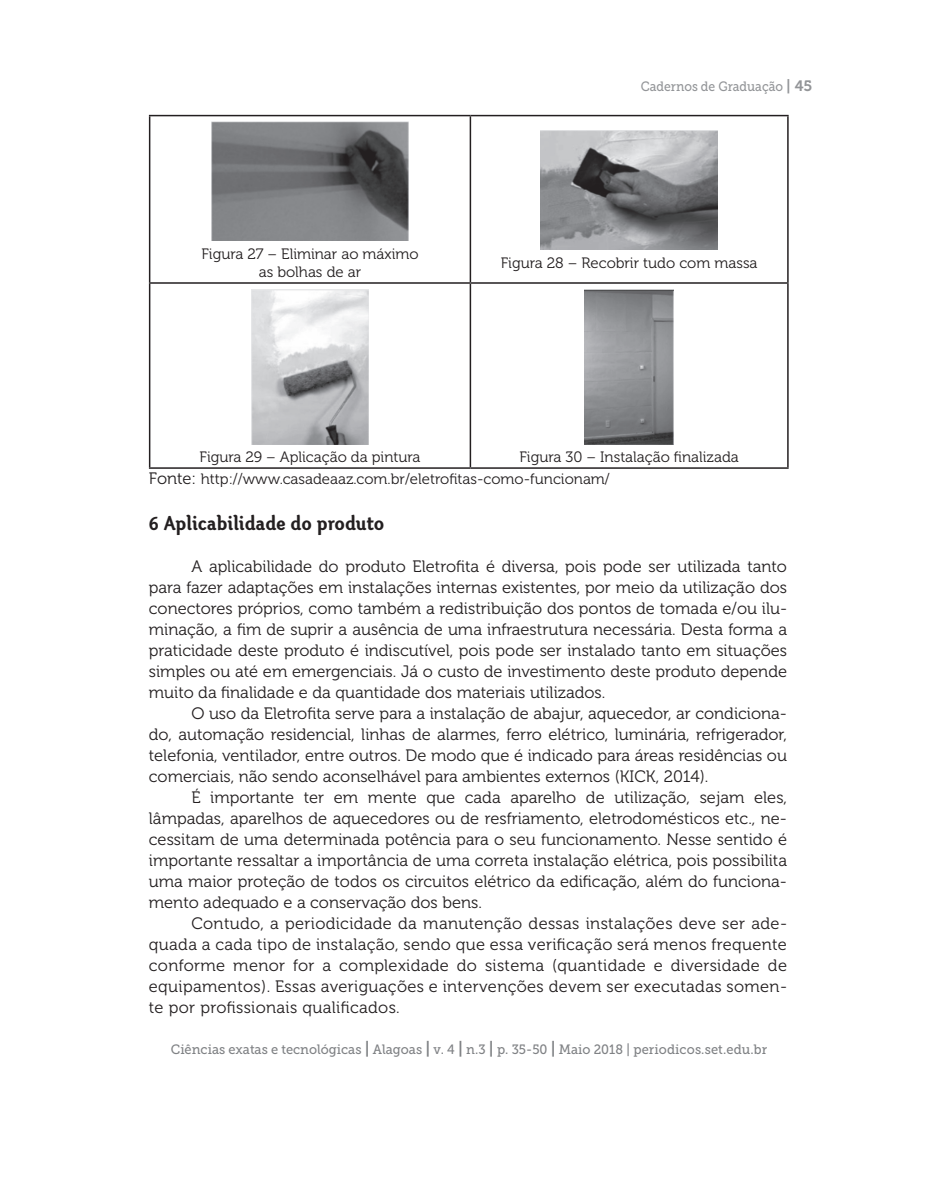
<style>
.page{position:relative;width:936px;height:1191px;background:#fff}
.page>*{position:absolute;margin:0;border:0;box-sizing:border-box;transform-origin:0 0}
.t1{font:21px "Otari Bold Limited";color:#231f20}
.t2{font:16.5px/21px "Museo 300";color:#231f20;text-align:justify}
.t3{font:15px/18px "Museo 300";color:#231f20;text-align:center}
.t4{font:13.5px "Museo Slab 500";color:#808285;scale:.95 1}
.t5{font:13.5px "Museo Slab 500";color:#939598;scale:.9 1}
.s1{font-family:"Museo 700";font-size:15px}
.s2{font-size:16.5px}
.s3{font-family:"Museo 700";font-size:16.5px}
</style>
<div class="page">
<hr style="left:149px;top:115px;width:321px;height:1px;background:#231f20">
<hr style="left:149px;top:116px;width:1px;height:166px;background:#231f20">
<hr style="left:470px;top:115px;width:318px;height:1px;background:#231f20">
<hr style="left:469px;top:116px;width:2px;height:166px;background:#231f20">
<hr style="left:787px;top:116px;width:1px;height:166px;background:#231f20">
<hr style="left:149px;top:282px;width:321px;height:2px;background:#231f20">
<hr style="left:149px;top:284px;width:1px;height:183px;background:#231f20">
<hr style="left:470px;top:282px;width:318px;height:2px;background:#231f20">
<hr style="left:469px;top:284px;width:2px;height:183px;background:#231f20">
<hr style="left:787px;top:284px;width:1px;height:183px;background:#231f20">
<hr style="left:149px;top:467px;width:321px;height:2px;background:#231f20">
<hr style="left:470px;top:467px;width:318px;height:2px;background:#231f20">
<img style="left:211px;top:122px;width:197px;height:119px">
<img style="left:541px;top:131px;width:176px;height:119px">
<img style="left:251px;top:289px;width:118px;height:155px">
<img style="left:585px;top:289px;width:88px;height:155px">
<p class="t5" style="left:640px;top:79px;width:192px">Cadernos de Graduação <span class="s1">| 45</span></p>
<p class="t3" style="left:201px;top:245px;width:219px">Figura 27 – Eliminar ao máximo as bolhas de ar</p>
<p class="t3" style="left:500px;top:254px;width:258px">Figura 28 – Recobrir tudo com massa</p>
<p class="t3" style="left:149px;top:446px;width:591px;line-height:21.8px;text-align:left;text-indent:370px">Figura 30 – Instalação finalizada<br><span class="s2">Fonte:</span> http://www.casadeaaz.com.br/eletrofitas-como-funcionam/</p>
<p class="t1" style="left:149px;top:510px;width:237px">6 Aplicabilidade do produto</p>
<p class="t2" style="left:149px;top:556px;width:639px;text-indent:43px">A aplicabilidade do produto Eletrofita é diversa, pois pode ser utilizada tanto para fazer adaptações em instalações internas existentes, por meio da utilização dos conectores próprios, como também a redistribuição dos pontos de tomada e/ou ilu&shy;minação, a fim de suprir a ausência de uma infraestrutura necessária. Desta forma a praticidade deste produto é indiscutível, pois pode ser instalado tanto em situações simples ou até em emergenciais. Já o custo de investimento deste produto depende muito da finalidade e da quantidade dos materiais utilizados.</p>
<p class="t2" style="left:149px;top:703px;width:639px;text-indent:43px">O uso da Eletrofita serve para a instalação de abajur, aquecedor, ar condiciona&shy;do, automação residencial, linhas de alarmes, ferro elétrico, luminária, refrigerador, telefonia, ventilador, entre outros. De modo que é indicado para áreas residências ou comerciais, não sendo aconselhável para ambientes externos (KICK, 2014).</p>
<p class="t2" style="left:149px;top:787px;width:639px;text-indent:43px">É importante ter em mente que cada aparelho de utilização, sejam eles, lâmpadas, aparelhos de aquecedores ou de resfriamento, eletrodomésticos etc., ne&shy;cessitam de uma determinada potência para o seu funcionamento. Nesse sentido é importante ressaltar a importância de uma correta instalação elétrica, pois possibilita uma maior proteção de todos os circuitos elétrico da edificação, além do funciona&shy;mento adequado e a conservação dos bens.</p>
<p class="t2" style="left:149px;top:913px;width:639px;text-indent:43px">Contudo, a periodicidade da manutenção dessas instalações deve ser ade&shy;quada a cada tipo de instalação, sendo que essa verificação será menos frequente conforme menor for a complexidade do sistema (quantidade e diversidade de equipamentos). Essas averiguações e intervenções devem ser executadas somen&shy;te por profissionais qualificados.</p>
<p class="t3" style="left:199px;top:448px;width:222px">Figura 29 – Aplicação da pintura</p>
<p class="t4" style="left:171px;top:1041px;width:629px">Ciências exatas e tecnológicas <span class="s3">|</span> Alagoas <span class="s3">|</span> v. 4 <span class="s3">|</span> n.3 <span class="s3">|</span> p. 35-50 <span class="s3">|</span> Maio 2018 | periodicos.set.edu.br</p>
</div>
